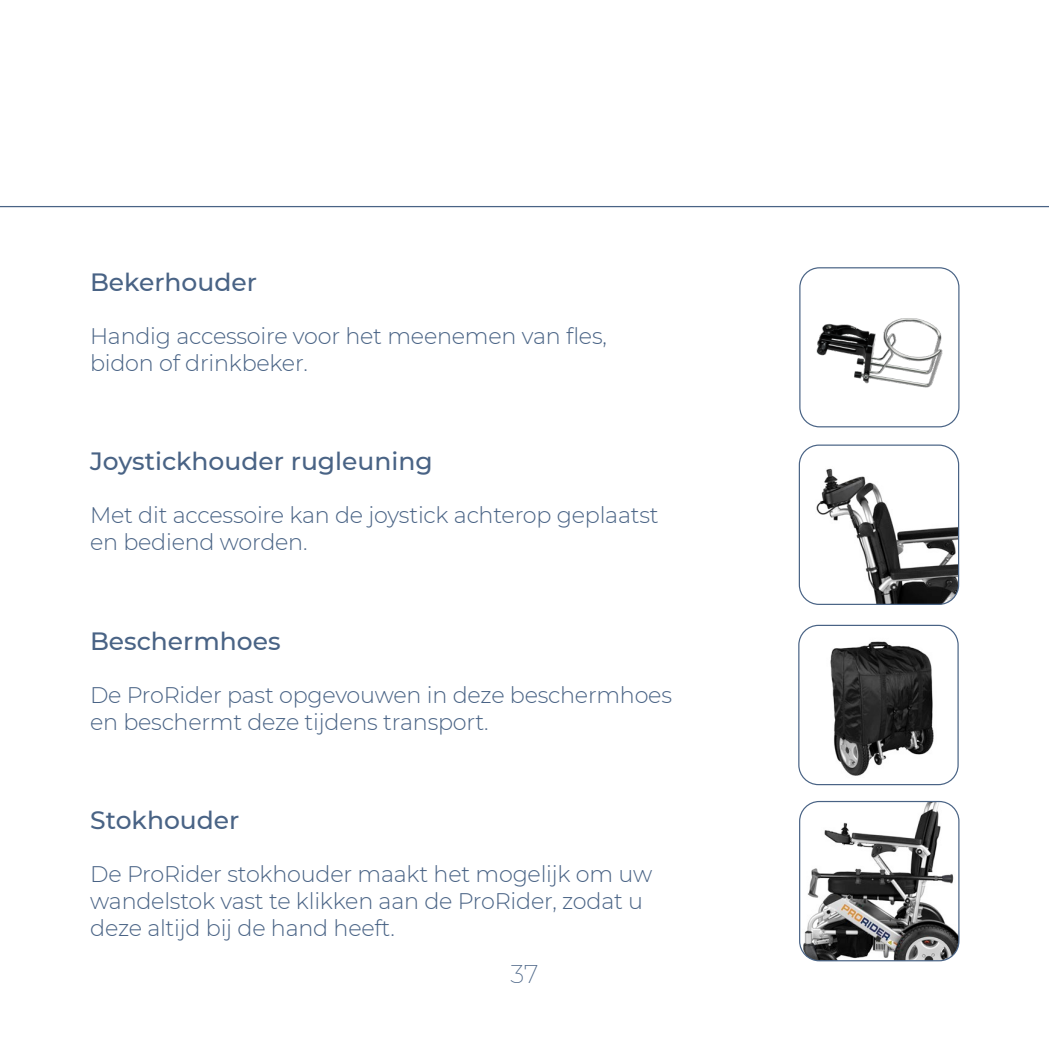
<style>
.page{position:relative;width:1049px;height:1049px;background:#fff}
.page>*{position:absolute;margin:0;border:0;box-sizing:border-box;transform-origin:0 0}
.t1{font:500 25px "Montserrat";color:#496385}
.t2{font:200 25px "Montserrat";color:#496385}
.t3{font:300 22.5px/27px "Montserrat";letter-spacing:-.01em;color:#496385}
</style>
<div class="page">
<hr style="left:0;top:206px;width:1049px;height:1px;background:#496385">
<img style="left:799px;top:446px;width:159px;height:158px">
<div style="left:799px;top:444px;width:160px;height:161px;border:1px solid #496385;border-radius:20px"></div>
<img style="left:804px;top:318px;width:150px;height:109px">
<div style="left:799px;top:267px;width:160px;height:160px;border:1px solid #496385;border-radius:20px"></div>
<img style="left:802px;top:629px;width:155px;height:155px">
<div style="left:798px;top:625px;width:161px;height:160px;border:1px solid #496385;border-radius:20px"></div>
<img style="left:800px;top:801px;width:159px;height:160px">
<div style="left:799px;top:801px;width:160px;height:160px;border:1px solid #496385;border-radius:20px"></div>
<p class="t1" style="left:90px;top:265px;width:168px">Bekerhouder</p>
<p class="t3" style="left:90px;top:322px;width:518px">Handig accessoire voor het meenemen van fles,</p>
<p class="t3" style="left:90px;top:349px;width:219px">bidon of drinkbeker.</p>
<p class="t1" style="left:90px;top:444px;width:344px">Joystickhouder rugleuning</p>
<p class="t3" style="left:90px;top:501px;width:570px">Met dit accessoire kan de joystick achterop geplaatst</p>
<p class="t3" style="left:90px;top:528px;width:219px">en bediend worden.</p>
<p class="t1" style="left:90px;top:623px;width:192px">Beschermhoes</p>
<p class="t3" style="left:90px;top:680px;width:583px">De ProRider past opgevouwen in deze beschermhoes en beschermt deze tijdens transport.</p>
<p class="t1" style="left:90px;top:803px;width:151px">Stokhouder</p>
<p class="t3" style="left:90px;top:859px;width:564px">De ProRider stokhouder maakt het mogelijk om uw wandelstok vast te klikken aan de ProRider, zodat u deze altijd bij de hand heeft.</p>
<p class="t2" style="left:510px;top:957px;width:29px">37</p>
</div>
